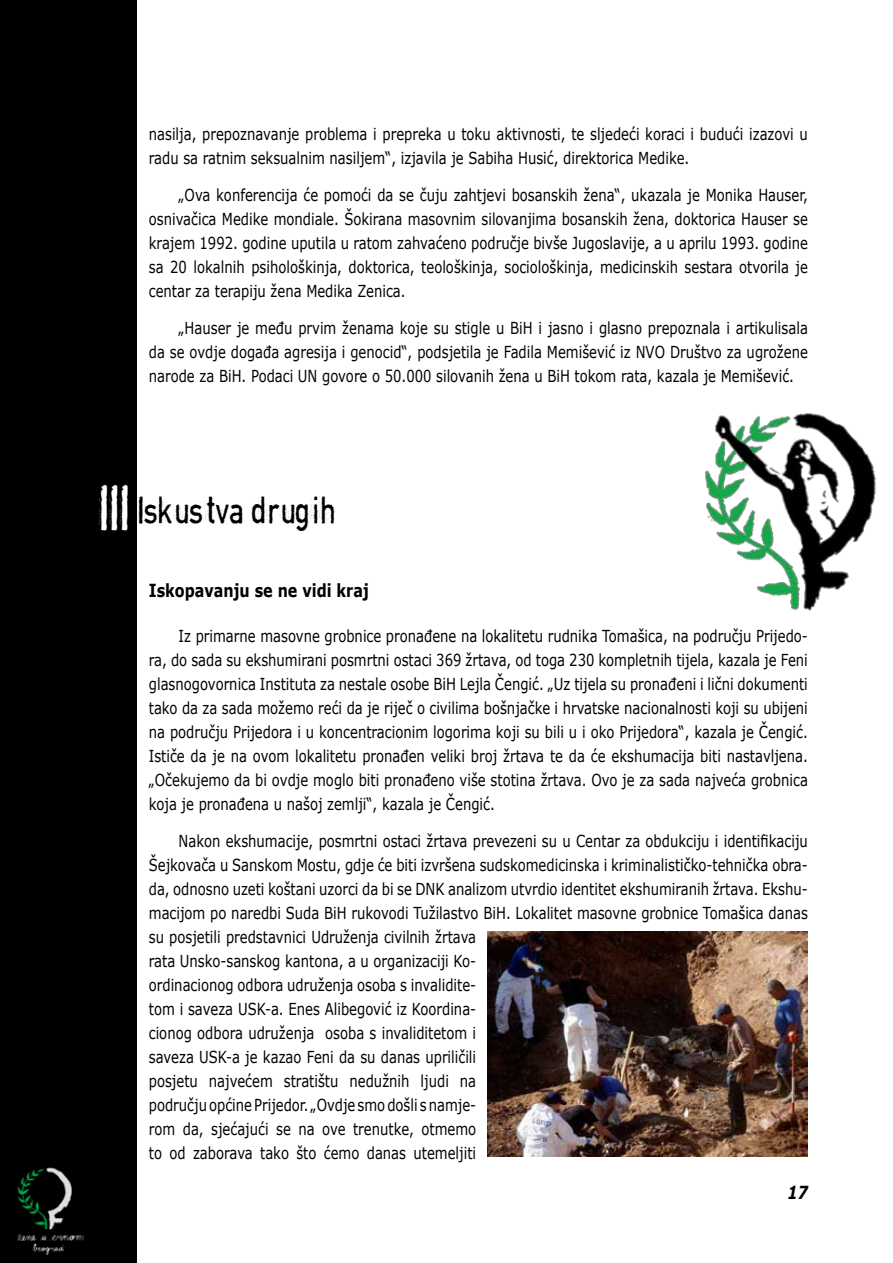
<style>
.page{position:relative;width:893px;height:1263px;background:#fff}
.page>*{position:absolute;margin:0;border:0;box-sizing:border-box;transform-origin:0 0}
.t1{font:27px "Copystruct Normal";color:#000;scale:.8 1}
.t2{font:700 18px "Verdana";color:#000;scale:.8 1}
.t3{font:italic 700 18px "Verdana";color:#000;scale:.8 1}
.t4{font:16.5px/24px "Verdana";color:#000;text-align:justify;scale:.8 1}
.s1{font-size:45px;color:#fff}
</style>
<div class="page">
<div style="left:0;top:0;width:136px;height:1263px;background:#000"></div>
<img style="left:17px;top:1167px;width:66px;height:88px">
<img style="left:705px;top:413px;width:171px;height:198px">
<img style="left:488px;top:931px;width:320px;height:226px">
<p class="t4" style="left:149px;top:122px;width:825px">nasilja, prepoznavanje problema i prepreka u toku aktivnosti, te sljedeći koraci i budući izazovi u radu sa ratnim seksualnim nasiljem“, izjavila je Sabiha Husić, direktorica Medike.</p>
<p class="t4" style="left:149px;top:182px;width:825px;text-indent:30px">„Ova konferencija će pomoći da se čuju zahtjevi bosanskih žena“, ukazala je Monika Hauser, osnivačica Medike mondiale. Šokirana masovnim silovanjima bosanskih žena, doktorica Hauser se krajem 1992. godine uputila u ratom zahvaćeno područje bivše Jugoslavije, a u aprilu 1993. godine sa 20 lokalnih psihološkinja, doktorica, teološkinja, sociološkinja, medicinskih sestara otvorila je centar za terapiju žena Medika Zenica.</p>
<p class="t4" style="left:149px;top:315px;width:825px;text-indent:30px">„Hauser je među prvim ženama koje su stigle u BiH i jasno i glasno prepoznala i artikulisala da se ovdje događa agresija i genocid“, podsjetila je Fadila Memišević iz NVO Društvo za ugrožene narode za BiH. Podaci UN govore o 50.000 silovanih žena u BiH tokom rata, kazala je Memišević.</p>
<h1 class="t1" style="left:99px;top:494px;width:296px"><span class="s1">III</span> Iskustva drugih</h1>
<p class="t2" style="left:149px;top:579px;width:277px">Iskopavanju se ne vidi kraj</p>
<p class="t4" style="left:149px;top:623px;width:825px;text-indent:30px">Iz primarne masovne grobnice pronađene na lokalitetu rudnika Tomašica, na području Prijedo&shy;ra, do sada su ekshumirani posmrtni ostaci 369 žrtava, od toga 230 kompletnih tijela, kazala je Feni glasnogovornica Instituta za nestale osobe BiH Lejla Čengić. „Uz tijela su pronađeni i lični dokumenti tako da za sada možemo reći da je riječ o civilima bošnjačke i hrvatske nacionalnosti koji su ubijeni na području Prijedora i u koncentracionim logorima koji su bili u i oko Prijedora“, kazala je Čengić.<br>Ističe da je na ovom lokalitetu pronađen veliki broj žrtava te da će ekshumacija biti nastavljena. „Očekujemo da bi ovdje moglo biti pronađeno više stotina žrtava. Ovo je za sada najveća grobnica koja je pronađena u našoj zemlji“, kazala je Čengić.</p>
<p class="t4" style="left:149px;top:828px;width:825px;text-align:left;text-indent:30px">Nakon ekshumacije, posmrtni ostaci žrtava prevezeni su u Centar za obdukciju i identifikaciju Šejkovača u Sanskom Mostu, gdje će biti izvršena sudskomedicinska i kriminalističko-tehnička obra&shy;da, odnosno uzeti koštani uzorci da bi se DNK analizom utvrdio identitet ekshumiranih žrtava. Ekshu&shy;macijom po naredbi Suda BiH rukovodi Tužilastvo BiH. Lokalitet masovne grobnice Tomašica danas su posjetili predstavnici Udruženja civilnih žrtava<br>rata Unsko-sanskog kantona, a u organizaciji Ko-<br>ordinacionog odbora udruženja osoba s invalidite-<br>tom i saveza USK-a. Enes Alibegović iz Koordina-<br>cionog odbora udruženja osoba s invaliditetom i<br>saveza USK-a je kazao Feni da su danas upriličili<br>posjetu najvećem stratištu nedužnih ljudi na<br>području općine Prijedor. „Ovdje smo došli s namje-<br>rom da, sjećajući se na ove trenutke, otmemo<br>to od zaborava tako što ćemo danas utemeljiti</p>
<p class="t3" style="left:787px;top:1181px;width:27px">17</p>
</div>
